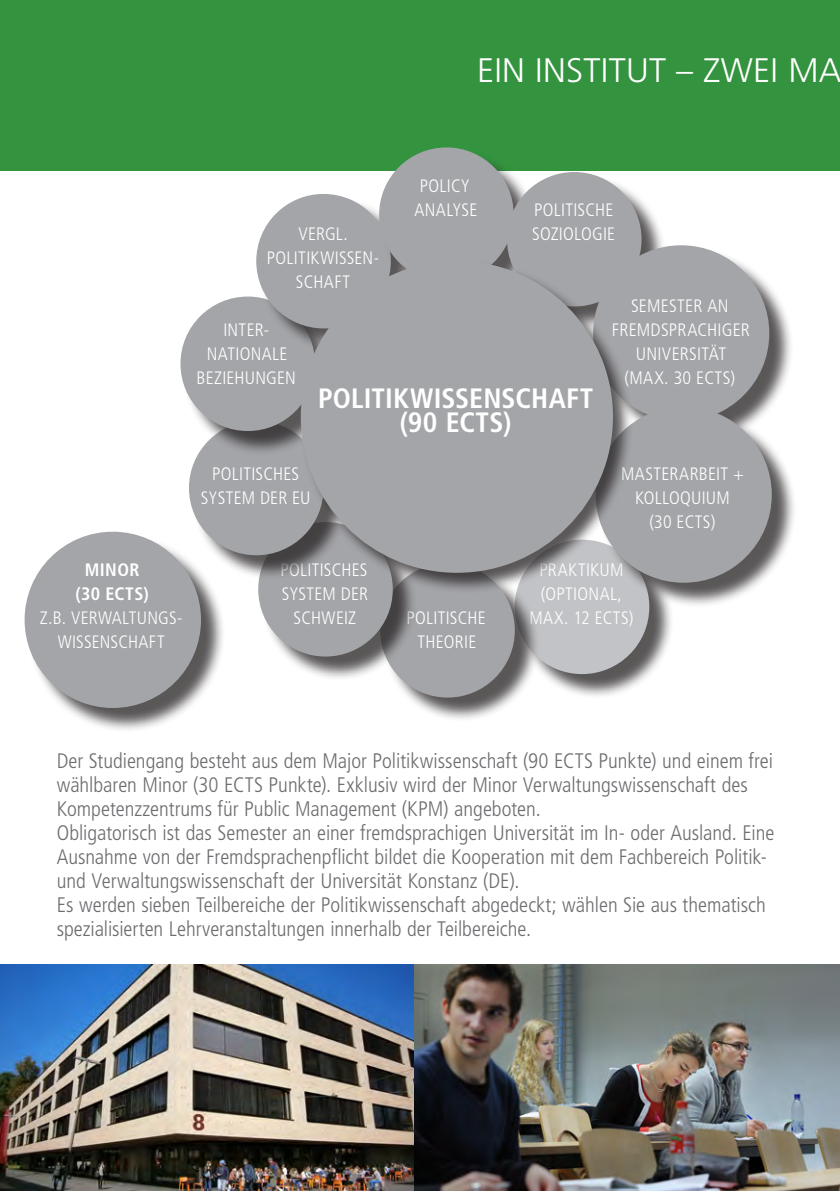
<style>
.page{position:relative;width:840px;height:1191px;background:#fff}
.page>*{position:absolute;margin:0;border:0;box-sizing:border-box;transform-origin:0 0}
.t1{font:300 34px "Frutiger LT Std";letter-spacing:.01em;color:#fff}
.Umschlag_Untertitel{font:700 condensed 28px "Frutiger LT Std";letter-spacing:.005em;color:#fff}
._4__Vorspann_10pt{font:300 condensed 21px/24px "Frutiger LT Std";color:#6c6d70}
.Umschlag_Untertitel-2{font:300 condensed 18px/24px "Frutiger LT Std";letter-spacing:.015em;color:#fff;text-align:center}
.Umschlag_Untertitel-3{font:700 condensed 18px "Frutiger LT Std";letter-spacing:.02em;color:#fff}
</style>
<div class="page">
<div style="left:0;top:0;width:839px;height:170px;background:#34933f"></div>
<img style="left:0;top:964px;width:839px;height:227px">
<div style="left:28px;top:534px;width:198px;height:198px;background:#231f20;opacity:.75"></div>
<div style="left:25px;top:531px;width:176px;height:177px;background:#a4a5a9;border-radius:50%"></div>
<div style="left:517px;top:542px;width:156px;height:157px;background:#231f20;opacity:.75"></div>
<div style="left:514px;top:539px;width:135px;height:135px;background:#c2c3c6;border-radius:50%"></div>
<div style="left:383px;top:566px;width:156px;height:156px;background:#231f20;opacity:.75"></div>
<div style="left:380px;top:563px;width:134px;height:134px;background:#a4a5a9;border-radius:50%"></div>
<div style="left:261px;top:525px;width:156px;height:156px;background:#231f20;opacity:.75"></div>
<div style="left:258px;top:522px;width:134px;height:134px;background:#a4a5a9;border-radius:50%"></div>
<div style="left:192px;top:424px;width:156px;height:156px;background:#231f20;opacity:.75"></div>
<div style="left:189px;top:421px;width:134px;height:134px;background:#a4a5a9;border-radius:50%"></div>
<div style="left:183px;top:299px;width:157px;height:157px;background:#231f20;opacity:.75"></div>
<div style="left:180px;top:296px;width:135px;height:135px;background:#a4a5a9;border-radius:50%"></div>
<div style="left:259px;top:197px;width:156px;height:156px;background:#231f20;opacity:.75"></div>
<div style="left:256px;top:194px;width:134px;height:134px;background:#a4a5a9;border-radius:50%"></div>
<div style="left:382px;top:150px;width:156px;height:157px;background:#231f20;opacity:.75"></div>
<div style="left:379px;top:147px;width:134px;height:135px;background:#a4a5a9;border-radius:50%"></div>
<div style="left:509px;top:175px;width:157px;height:156px;background:#231f20;opacity:.75"></div>
<div style="left:506px;top:172px;width:135px;height:134px;background:#a4a5a9;border-radius:50%"></div>
<div style="left:596px;top:248px;width:198px;height:198px;background:#231f20;opacity:.75"></div>
<div style="left:592px;top:245px;width:176px;height:176px;background:#a4a5a9;border-radius:50%"></div>
<div style="left:598px;top:410px;width:198px;height:198px;background:#231f20;opacity:.75"></div>
<div style="left:595px;top:407px;width:176px;height:176px;background:#a4a5a9;border-radius:50%"></div>
<div style="left:299px;top:260px;width:334px;height:333px;background:#231f20;opacity:.75"></div>
<div style="left:300px;top:261px;width:312px;height:312px;background:#a4a5a9;border-radius:50%"></div>
<p class="t1" style="left:477px;top:51px;width:366px">EIN INSTITUT – ZWEI MA</p>
<p class="Umschlag_Untertitel-2" style="left:267px;top:222px;width:114px">VERGL.<br>POLITIKWISSEN-<br>SCHAFT</p>
<p class="Umschlag_Untertitel-2" style="left:414px;top:174px;width:64px;text-align:left">POLICY<br>ANALYSE</p>
<p class="Umschlag_Untertitel-2" style="left:532px;top:198px;width:85px;text-align:left">POLITISCHE<br>SOZIOLOGIE</p>
<p class="Umschlag_Untertitel-3" style="left:85px;top:559px;width:56px">MINOR</p>
<p class="Umschlag_Untertitel-3" style="left:76px;top:583px;width:75px">(30 ECTS)</p>
<p class="Umschlag_Untertitel-2" style="left:40px;top:606px;width:144px">Z.B. VERWALTUNGS-<br>WISSENSCHAFT</p>
<p class="Umschlag_Untertitel-2" style="left:223px;top:318px;width:47px">INTER-</p>
<p class="Umschlag_Untertitel-2" style="left:196px;top:342px;width:101px">NATIONALE<br>BEZIEHUNGEN</p>
<p class="Umschlag_Untertitel" style="left:318px;top:382px;width:276px">POLITIKWISSENSCHAFT</p>
<p class="Umschlag_Untertitel" style="left:399px;top:406px;width:113px">(90 ECTS)</p>
<p class="Umschlag_Untertitel-2" style="left:201px;top:462px;width:111px">POLITISCHES<br>SYSTEM DER EU</p>
<p class="Umschlag_Untertitel-2" style="left:611px;top:294px;width:139px">SEMESTER AN<br>FREMDSPRACHIGER<br>UNIVERSITÄT</p>
<p class="Umschlag_Untertitel-2" style="left:624px;top:366px;width:112px">(MAX. 30 ECTS)</p>
<p class="Umschlag_Untertitel-2" style="left:620px;top:462px;width:124px">MASTERARBEIT +</p>
<p class="Umschlag_Untertitel-2" style="left:634px;top:486px;width:96px">KOLLOQUIUM</p>
<p class="Umschlag_Untertitel-2" style="left:649px;top:510px;width:67px">(30 ECTS)</p>
<p class="Umschlag_Untertitel-2" style="left:280px;top:558px;width:89px">POLITISCHES<br>SYSTEM DER<br>SCHWEIZ</p>
<p class="Umschlag_Untertitel-2" style="left:539px;top:558px;width:85px">PRAKTIKUM</p>
<p class="Umschlag_Untertitel-2" style="left:540px;top:582px;width:82px">(OPTIONAL,</p>
<p class="Umschlag_Untertitel-2" style="left:406px;top:606px;width:81px">POLITISCHE</p>
<p class="Umschlag_Untertitel-2" style="left:529px;top:606px;width:105px">MAX. 12 ECTS)</p>
<p class="Umschlag_Untertitel-2" style="left:417px;top:630px;width:60px">THEORIE</p>
<p class="_4__Vorspann_10pt" style="left:57px;top:749px;width:717px">Der Studiengang besteht aus dem Major Politikwissenschaft (90 ECTS Punkte) und einem frei wählbaren Minor (30 ECTS Punkte). Exklusiv wird der Minor Verwaltungswissenschaft des<br>Kompetenzzentrums für Public Management (KPM) angeboten.</p>
<p class="_4__Vorspann_10pt" style="left:57px;top:821px;width:718px">Obligatorisch ist das Semester an einer fremdsprachigen Universität im In- oder Ausland. Eine<br>Ausnahme von der Fremdsprachenpflicht bildet die Kooperation mit dem Fachbereich Politik&shy;und Verwaltungswissenschaft der Universität Konstanz (DE).</p>
<p class="_4__Vorspann_10pt" style="left:57px;top:893px;width:710px">Es werden sieben Teilbereiche der Politikwissenschaft abgedeckt; wählen Sie aus thematisch spezialisierten Lehrveranstaltungen innerhalb der Teilbereiche.</p>
</div>
